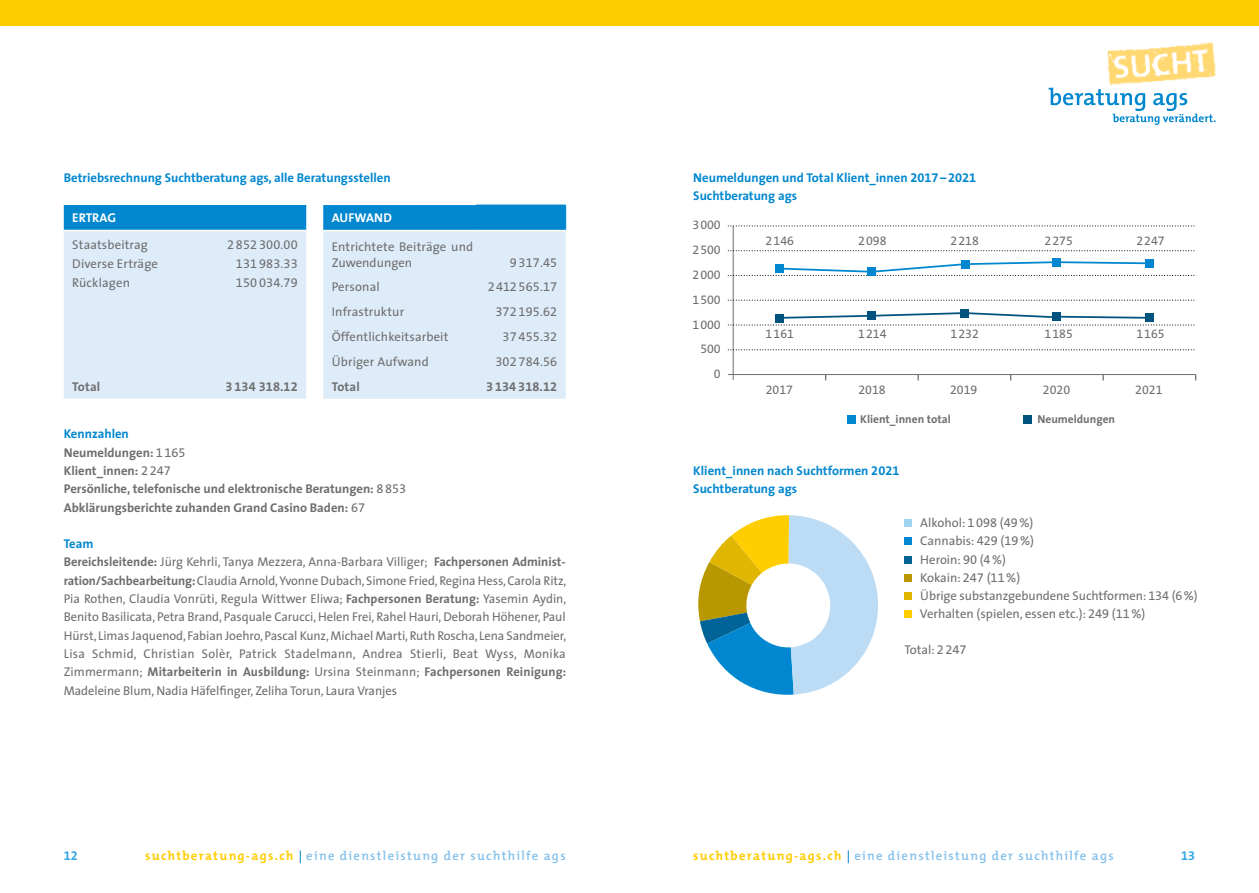
<style>
.page{position:relative;width:1259px;height:893px;background:#fff}
.page>*{position:absolute;margin:0;border:0;box-sizing:border-box;transform-origin:0 0}
.t1{font:12.75px/18.3px "The Sans";letter-spacing:-.005em;color:#6e6e6e}
.t2{font:700 12.75px/18.3px "The Sans";color:#0087cf}
.t3{font:700 12.75px/18.3px "The Sans";color:#6e6e6e}
.t4{font:600 12.75px "The Mix";letter-spacing:.1em;color:#85c0ea}
.t5{font:12.75px "The Sans Expert";letter-spacing:.01em;color:#6e6e6e}
.t6{font:12.75px "The Sans Bold Expert";letter-spacing:.01em;color:#6e6e6e}
.t7{font:700 12.75px "The Sans";letter-spacing:.005em;color:#fff}
.t8{font:12.75px "The Sans Bold Expert";color:#36a8e0}
.t9{font:12.45px/24.8px "The Sans Expert";color:#6e6e6e;text-align:right}
.t10{font:700 11.55px "The Sans";color:#6e6e6e}
.s1{color:#0087cf}
.s2{font-family:"The Sans Expert";font-weight:400}
.s3{font-weight:700;color:#0087cf}
.s4{font-weight:700}
.s5{font-family:"The Sans Bold Expert";font-weight:400}
.s6{font-family:"The Sans"}
.s7{font-family:"The Sans Expert"}
.s8{font-weight:700;color:#ffcd00}
</style>
<div class="page">
<svg style="left:1048px;top:88px;width:167px;height:37px"></svg>
<img style="left:1107px;top:43px;width:109px;height:42px">
<hr style="left:733px;top:226px;width:1px;height:154px;background:#6e6e6e">
<svg style="left:728px;top:225px;width:467px;height:1px"></svg>
<svg style="left:728px;top:349px;width:467px;height:1px"></svg>
<svg style="left:728px;top:300px;width:467px;height:1px"></svg>
<svg style="left:728px;top:250px;width:467px;height:1px"></svg>
<div style="left:847px;top:415px;width:8px;height:8px;background:#0087cf"></div>
<div style="left:1023px;top:415px;width:8px;height:8px;background:#00537f"></div>
<div style="left:1182px;top:300px;width:8px;height:5px;background:#fff"></div>
<hr style="left:728px;top:374px;width:467px;height:1px;background:#6e6e6e">
<div style="left:1145px;top:259px;width:8px;height:9px;background:#0087cf"></div>
<div style="left:960px;top:309px;width:9px;height:8px;background:#00537f"></div>
<div style="left:1052px;top:258px;width:8px;height:8px;background:#0087cf"></div>
<svg style="left:728px;top:311px;width:467px;height:15px"></svg>
<svg style="left:728px;top:260px;width:467px;height:16px"></svg>
<svg style="left:64px;top:205px;width:242px;height:194px;background:#c1dff4"></svg>
<hr style="left:64px;top:230px;width:157px;height:1px;background:#fff">
<hr style="left:221px;top:230px;width:85px;height:1px;background:#fff">
<svg style="left:323px;top:205px;width:243px;height:194px;background:#c2dff4"></svg>
<hr style="left:476px;top:205px;width:90px;height:1px;background:#0087cf">
<hr style="left:323px;top:230px;width:153px;height:1px;background:#fff">
<hr style="left:476px;top:230px;width:90px;height:1px;background:#fff">
<div style="left:0;top:0;width:1259px;height:26px;background:#ffcd00"></div>
<svg style="left:698px;top:515px;width:179px;height:180px"></svg>
<div style="left:904px;top:519px;width:8px;height:8px;background:#a1d3f3"></div>
<div style="left:904px;top:538px;width:8px;height:7px;background:#0087cf"></div>
<div style="left:904px;top:556px;width:8px;height:7px;background:#006498"></div>
<div style="left:904px;top:574px;width:8px;height:8px;background:#b89700"></div>
<div style="left:904px;top:592px;width:8px;height:8px;background:#e1b600"></div>
<div style="left:904px;top:611px;width:8px;height:7px;background:#ffcd00"></div>
<p class="t2" style="left:64px;top:168px;width:328px">Betriebsrechnung Suchtberatung ags, alle Beratungsstellen</p>
<p class="t7" style="left:72px;top:207px;width:45px">ERTRAG</p>
<p class="t1" style="left:72px;top:235px;width:77px">Staatsbeitrag</p>
<p class="t5" style="left:227px;top:234px;width:72px">2 852 300.00</p>
<p class="t1" style="left:72px;top:254px;width:87px">Diverse Erträge</p>
<p class="t5" style="left:236px;top:253px;width:63px">131 983.33</p>
<p class="t1" style="left:72px;top:274px;width:59px">Rücklagen</p>
<p class="t5" style="left:236px;top:273px;width:63px">150 034.79</p>
<p class="t3" style="left:72px;top:377px;width:29px">Total</p>
<p class="t6" style="left:225px;top:376px;width:74px">3 134 318.12</p>
<p class="t7" style="left:332px;top:207px;width:62px">AUFWAND</p>
<p class="t1" style="left:332px;top:238px;width:143px;line-height:16.5px">Entrichtete Beiträge und<br>Zuwendungen</p>
<p class="t5" style="left:510px;top:252px;width:49px">9 317.45</p>
<p class="t1" style="left:332px;top:277px;width:49px">Personal</p>
<p class="t5" style="left:488px;top:276px;width:71px">2412565.17</p>
<p class="t1" style="left:332px;top:302px;width:74px">Infrastruktur</p>
<p class="t5" style="left:495px;top:301px;width:63px">372 195.62</p>
<p class="t1" style="left:332px;top:327px;width:118px">Öffentlichkeitsarbeit</p>
<p class="t5" style="left:502px;top:326px;width:56px">37 455.32</p>
<p class="t1" style="left:332px;top:352px;width:99px">Übriger Aufwand</p>
<p class="t5" style="left:495px;top:351px;width:63px">302 784.56</p>
<p class="t3" style="left:332px;top:377px;width:29px">Total</p>
<p class="t6" style="left:486px;top:376px;width:72px">3 134 318.12</p>
<p class="t3" style="left:64px;top:425px;width:344px"><span class="s1">Kennzahlen<br></span>Neumeldungen: <span class="s2">1165<br></span>Klient_innen: <span class="s2">2247<br></span>Persönliche, telefonische und elektronische Beratungen: <span class="s2">8853<br></span>Abklärungsberichte zuhanden Grand Casino Baden: <span class="s2">67</span></p>
<p class="t1" style="left:64px;top:534px;width:504px"><span class="s3">Team<br></span><span class="s4">Bereichsleitende:</span> Jürg Kehrli, Tanya Mezzera, Anna-Barbara Villiger; <span class="s4">Fachpersonen Administ&shy;ration/Sachbearbeitung:</span> Claudia Arnold, Yvonne Dubach, Simone Fried, Regina Hess, Carola Ritz, Pia Rothen, Claudia Vonrüti, Regula Wittwer Eliwa; <span class="s4">Fachpersonen Beratung:</span> Yasemin Aydin, Benito Basilicata, Petra Brand, Pasquale Carucci, Helen Frei, Rahel Hauri, Deborah Höhener, Paul Hürst, Limas Jaquenod, Fabian Joehro, Pascal Kunz, Michael Marti, Ruth Roscha, Lena Sandmeier, Lisa Schmid, Christian Solèr, Patrick Stadelmann, Andrea Stierli, Beat Wyss, Monika Zimmermann; <span class="s4">Mitarbeiterin in Ausbildung:</span> Ursina Steinmann; <span class="s4">Fachpersonen Reinigung:<br></span>Madeleine Blum, Nadia Häfelfinger, Zeliha Torun, Laura Vranjes</p>
<p class="t2" style="left:693px;top:168px;width:284px">Neumeldungen und Total Klient_innen <span class="s5">2017</span>–<span class="s5">2021<br></span>Suchtberatung ags</p>
<p class="t9" style="left:692px;top:212px;width:30px">3 000</p>
<p class="t9" style="left:692px;top:237px;width:30px">2 500</p>
<p class="t9" style="left:692px;top:262px;width:30px">2 000</p>
<p class="t9" style="left:692px;top:287px;width:30px">1 500</p>
<p class="t9" style="left:692px;top:312px;width:30px">1 000<br>500</p>
<p class="t9" style="left:714px;top:361px;width:8px">0</p>
<p class="t9" style="left:765px;top:228px;width:30px">2 146</p>
<p class="t9" style="left:765px;top:321px;width:30px">1 161</p>
<p class="t9" style="left:858px;top:228px;width:30px">2 098</p>
<p class="t9" style="left:858px;top:321px;width:30px">1 214</p>
<p class="t9" style="left:950px;top:228px;width:30px">2 218</p>
<p class="t9" style="left:950px;top:321px;width:30px">1 232</p>
<p class="t9" style="left:1044px;top:228px;width:30px">2 275</p>
<p class="t9" style="left:1136px;top:228px;width:30px">2 247</p>
<p class="t9" style="left:1044px;top:321px;width:30px">1 185</p>
<p class="t9" style="left:1136px;top:321px;width:30px">1 165</p>
<p class="t9" style="left:766px;top:377px;width:29px">2017</p>
<p class="t9" style="left:858px;top:377px;width:29px">2018</p>
<p class="t9" style="left:950px;top:377px;width:29px">2019</p>
<p class="t9" style="left:1043px;top:377px;width:29px">2020</p>
<p class="t10" style="left:860px;top:410px;width:92px">Klient_innen total</p>
<p class="t10" style="left:1037px;top:410px;width:79px">Neumeldungen</p>
<p class="t9" style="left:1135px;top:377px;width:29px">2021</p>
<p class="t2" style="left:693px;top:461px;width:208px">Klient_innen nach Suchtformen <span class="s5">2021<br></span>Suchtberatung ags</p>
<p class="t5" style="left:920px;top:512px;width:115px"><span class="s6">Alkohol:</span> 1098 (49%)</p>
<p class="t1" style="left:920px;top:531px;width:115px">Cannabis: <span class="s7">429 (19%)<br></span>Heroin: <span class="s7">90 (4%)</span></p>
<p class="t5" style="left:920px;top:567px;width:102px"><span class="s6">Kokain:</span> 247 (11%)</p>
<p class="t1" style="left:920px;top:586px;width:279px">Übrige substanzgebundene Suchtformen: <span class="s7">134 (6%)<br></span>Verhalten (spielen, essen etc.): <span class="s7">249 (11%)</span></p>
<p class="t1" style="left:904px;top:641px;width:64px">Total: <span class="s7">2247</span></p>
<p class="t4" style="left:145px;top:845px;width:422px"><span class="s8">suchtberatung-ags.ch</span> <span class="s1">|</span> eine dienstleistung der suchthilfe ags</p>
<p class="t4" style="left:693px;top:845px;width:422px"><span class="s8">suchtberatung-ags.ch</span> <span class="s1">|</span> eine dienstleistung der suchthilfe ags</p>
<p class="t8" style="left:64px;top:845px;width:16px">12</p>
<p class="t8" style="left:1181px;top:845px;width:16px">13</p>
</div>
